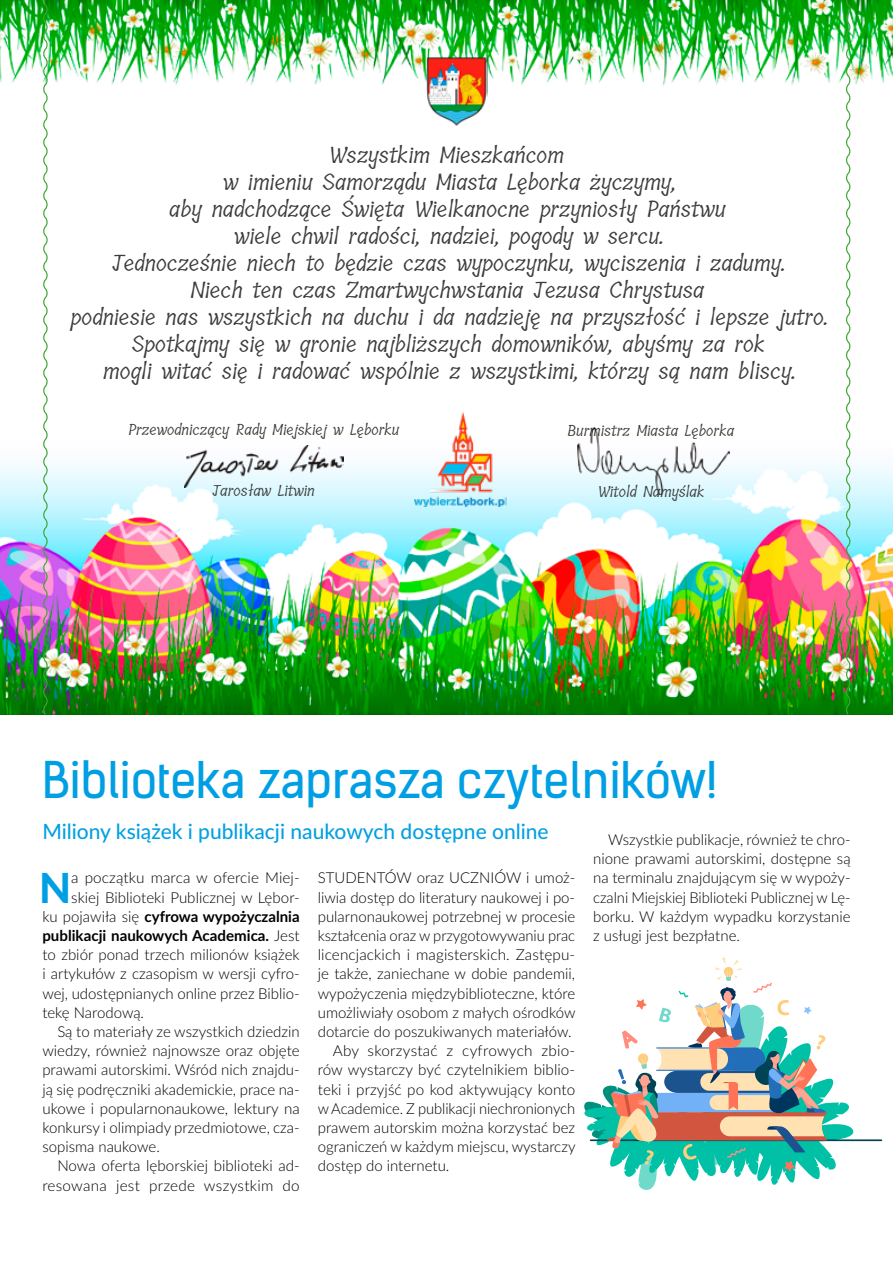
<style>
.page{position:relative;width:893px;height:1263px;background:#fff}
.page>*{position:absolute;margin:0;border:0;box-sizing:border-box;transform-origin:0 0}
.t1{font:48px "Kelson Sans";color:#009fe3}
.t2{font:800 41.4px "Lato";color:#009fe3}
.t3{font:22.35px/27px "Tillana";color:#3c3c3b;text-align:center}
.t4{font:500 21px "Lato";color:#009fe3}
.t5{font:15.15px "Tillana";color:#3c3c3b}
.t6{font:300 15px/19.2px "Lato";color:#000;text-align:justify}
.t7{font:700 15px "Lato";color:#000}
.s1{font-weight:300}
</style>
<div class="page">
<img style="left:0;top:0;width:893px;height:714px">
<img style="left:185px;top:446px;width:159px;height:42px">
<img style="left:577px;top:427px;width:152px;height:67px">
<img style="left:414px;top:412px;width:92px;height:94px">
<img style="left:425px;top:54px;width:62px;height:74px">
<img style="left:42px;top:0;width:7px;height:715px">
<img style="left:844px;top:0;width:8px;height:715px">
<hr style="left:590px;top:1139px;width:292px;height:2px;background:#004354">
<svg style="left:584px;top:957px;width:272px;height:233px"></svg>
<p class="t3" style="left:71px;top:141px;width:760px">Wszystkim Mieszkańcom<br>w imieniu Samorządu Miasta Lęborka życzymy,<br>aby nadchodzące Święta Wielkanocne przyniosły Państwu<br>wiele chwil radości, nadziei, pogody w sercu.<br>Jednocześnie niech to będzie czas wypoczynku, wyciszenia i zadumy.<br>Niech ten czas Zmartwychwstania Jezusa Chrystusa<br>podniesie nas wszystkich na duchu i da nadzieję na przyszłość i lepsze jutro.<br>Spotkajmy się w gronie najbliższych domowników, abyśmy za rok<br>mogli witać się i radować wspólnie z wszystkimi, którzy są nam bliscy.</p>
<p class="t5" style="left:128px;top:419px;width:273px">Przewodniczący Rady Miejskiej w Lęborku</p>
<p class="t5" style="left:212px;top:480px;width:104px">Jarosław Litwin</p>
<p class="t5" style="left:567px;top:420px;width:169px">Burmistrz Miasta Lęborka</p>
<p class="t5" style="left:598px;top:481px;width:108px">Witold Namyślak</p>
<h1 class="t1" style="left:42px;top:751px;width:676px">Biblioteka zaprasza czytelników!</h1>
<h3 class="t4" style="left:42px;top:816px;width:508px">Miliony książek i publikacji naukowych dostępne online</h3>
<h2 class="t2" style="left:39px;top:857px;width:34px">N</h2>
<p class="t6" style="left:71px;top:868px;width:230px">a początku marca w ofercie Miej-</p>
<p class="t6" style="left:593px;top:829px;width:259px;text-indent:15px">Wszystkie publikacje, również te chro&shy;nione prawami autorskimi, dostępne są na terminalu znajdującym się w wypoży&shy;czalni Miejskiej Biblioteki Publicznej w Lę&shy;borku. W każdym wypadku korzystanie z usługi jest bezpłatne.</p>
<p class="t6" style="left:318px;top:868px;width:259px">STUDENTÓW oraz UCZNIÓW i umoż-</p>
<p class="t6" style="left:318px;top:887px;width:259px">liwia dostęp do literatury naukowej i po-</p>
<p class="t6" style="left:318px;top:906px;width:259px">pularnonaukowej potrzebnej w procesie</p>
<p class="t6" style="left:318px;top:925px;width:259px">kształcenia oraz w przygotowywaniu prac</p>
<p class="t6" style="left:318px;top:944px;width:259px">licencjackich i magisterskich. Zastępu-</p>
<p class="t6" style="left:318px;top:964px;width:259px">je także, zaniechane w dobie pandemii,</p>
<p class="t6" style="left:318px;top:983px;width:259px">wypożyczenia międzybiblioteczne, które</p>
<p class="t6" style="left:318px;top:1002px;width:259px">umożliwiały osobom z małych ośrodków</p>
<p class="t6" style="left:318px;top:1021px;width:255px">dotarcie do poszukiwanych materiałów.</p>
<p class="t6" style="left:333px;top:1040px;width:244px">Aby skorzystać z cyfrowych zbio-</p>
<p class="t6" style="left:318px;top:1060px;width:259px">rów wystarczy być czytelnikiem biblio-</p>
<p class="t6" style="left:318px;top:1079px;width:259px">teki i przyjść po kod aktywujący konto</p>
<p class="t6" style="left:318px;top:1098px;width:259px">w Academice. Z publikacji niechronionych</p>
<p class="t6" style="left:318px;top:1117px;width:259px">prawem autorskim można korzystać bez</p>
<p class="t6" style="left:318px;top:1136px;width:259px">ograniczeń w każdym miejscu, wystarczy</p>
<p class="t6" style="left:318px;top:1156px;width:133px">dostęp do internetu.</p>
<p class="t6" style="left:71px;top:887px;width:230px">skiej Biblioteki Publicznej w Lębor-</p>
<p class="t7" style="left:42px;top:905px;width:259px"><span class="s1">ku pojawiła się</span> cyfrowa wypożyczalnia</p>
<p class="t7" style="left:42px;top:924px;width:259px">publikacji naukowych Academica. <span class="s1">Jest</span></p>
<p class="t6" style="left:42px;top:944px;width:259px">to zbiór ponad trzech milionów książek</p>
<p class="t6" style="left:42px;top:964px;width:259px">i artykułów z czasopism w wersji cyfro-</p>
<p class="t6" style="left:42px;top:983px;width:259px">wej, udostępnianych online przez Biblio-</p>
<p class="t6" style="left:42px;top:1002px;width:103px">tekę Narodową.</p>
<p class="t6" style="left:57px;top:1021px;width:244px">Są to materiały ze wszystkich dziedzin</p>
<p class="t6" style="left:42px;top:1040px;width:259px">wiedzy, również najnowsze oraz objęte</p>
<p class="t6" style="left:42px;top:1060px;width:259px">prawami autorskimi. Wśród nich znajdu-</p>
<p class="t6" style="left:42px;top:1079px;width:259px">ją się podręczniki akademickie, prace na-</p>
<p class="t6" style="left:42px;top:1098px;width:259px">ukowe i popularnonaukowe, lektury na</p>
<p class="t6" style="left:42px;top:1117px;width:259px">konkursy i olimpiady przedmiotowe, cza-</p>
<p class="t6" style="left:42px;top:1136px;width:119px">sopisma naukowe.</p>
<p class="t6" style="left:57px;top:1156px;width:244px">Nowa oferta lęborskiej biblioteki ad-</p>
<p class="t6" style="left:42px;top:1175px;width:259px">resowana jest przede wszystkim do</p>
</div>
